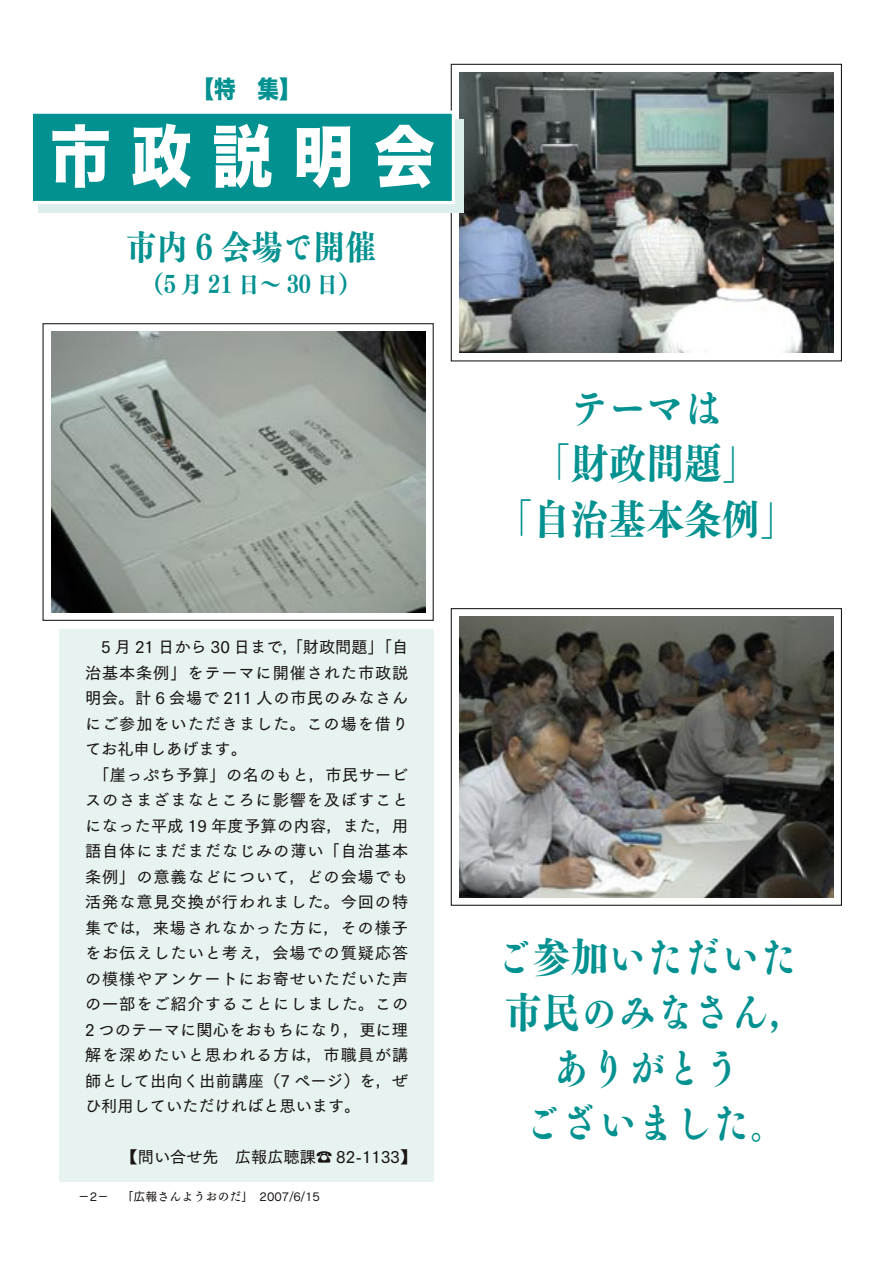
<style>
.page{position:relative;width:893px;height:1263px;background:#fff}
.page>*{position:absolute;margin:0;border:0;box-sizing:border-box;transform-origin:0 0}
.t1{font:67.5px "Hira Kaku Std W8";color:#fff;scale:.9 1}
.段落スタイル_2{font:42px "Tsuku BMD Min Std E";color:#009190;scale:.9 1}
.段落スタイル_2-2{font:34.5px "Tsuku BMD Min Std E";color:#009190;scale:.9 1}
.段落スタイル_2-3{font:24px "Tsuku BMD Min Std E";color:#009190;scale:.9 1}
.t2{font:24px "Hira Kaku Std W8";color:#009190;scale:.9 1}
.t3{font:16.2px/25.5px "Tsuku Go Pro D";letter-spacing:.005em;color:#191513;text-align:justify}
.t4{font:12px "Antic Cezanne Pro M";color:#191513}
</style>
<div class="page">
<img style="left:459px;top:72px;width:374px;height:281px">
<div style="left:38px;top:119px;width:425px;height:94px;background:#dceeeb"></div>
<svg style="left:514px;top:63px;width:264px;height:299px;background:#747977"></svg>
<img style="left:51px;top:332px;width:374px;height:280px">
<div style="left:31px;top:112px;width:422px;height:91px;background:#009190"></div>
<div style="left:30px;top:111px;width:425px;height:93px;border:3px solid #fff"></div>
<div style="left:60px;top:629px;width:374px;height:553px;background:#e7f3f1"></div>
<svg style="left:121px;top:111px;width:260px;height:461px"></svg>
<img style="left:459px;top:617px;width:374px;height:280px">
<img style="left:498px;top:644px;width:301px;height:262px">
<p class="t2" style="left:193px;top:75px;width:121px">【特　集】</p>
<p class="t1" style="left:50px;top:119px;width:429px">市 政 説 明 会</p>
<p class="段落スタイル_2-2" style="left:126px;top:216px;width:280px">市内 6 会場で開催</p>
<p class="段落スタイル_2-3" style="left:142px;top:262px;width:243px">（5 月 21 日～ 30 日）</p>
<p class="t3" style="left:85px;top:632px;width:325px">　5 月 21 日から 30 日まで，「財政問題」「自治基本条例」をテーマに開催された市政説明会。計 6 会場で 211 人の市民のみなさんにご参加をいただきました。この場を借りてお礼申しあげます。</p>
<p class="t3" style="left:85px;top:760px;width:325px">　「崖っぷち予算」の名のもと，市民サービスのさまざまなところに影響を及ぼすことになった平成 19 年度予算の内容，また，用語自体にまだまだなじみの薄い「自治基本条例」の意義などについて，どの会場でも活発な意見交換が行われました。今回の特集では，来場されなかった方に，その様子をお伝えしたいと考え，会場での質疑応答の模様やアンケートにお寄せいただいた声の一部をご紹介することにしました。この2 つのテーマに関心をおもちになり，更に理解を深めたいと思われる方は，市職員が講師として出向く出前講座（7 ページ）を，ぜひ利用していただければと思います。</p>
<p class="t3" style="left:114px;top:1142px;width:304px">　【問い合せ先　広報広聴課☎ 82-1133】</p>
<p class="t4" style="left:78px;top:1189px;width:33px">－2－</p>
<p class="t4" style="left:122px;top:1189px;width:200px">「広報さんようおのだ」　2007/6/15</p>
<p class="段落スタイル_2" style="left:571px;top:370px;width:170px">テーマは</p>
<p class="段落スタイル_2" style="left:533px;top:426px;width:254px">「財政問題」</p>
<p class="段落スタイル_2" style="left:495px;top:481px;width:338px">「自治基本条例」</p>
<p class="段落スタイル_2" style="left:495px;top:919px;width:338px">ご参加いただいた</p>
<p class="段落スタイル_2" style="left:505px;top:974px;width:338px">市民のみなさん，</p>
<p class="段落スタイル_2" style="left:552px;top:1030px;width:211px">ありがとう</p>
<p class="段落スタイル_2" style="left:523px;top:1085px;width:296px">ございました。</p>
</div>
